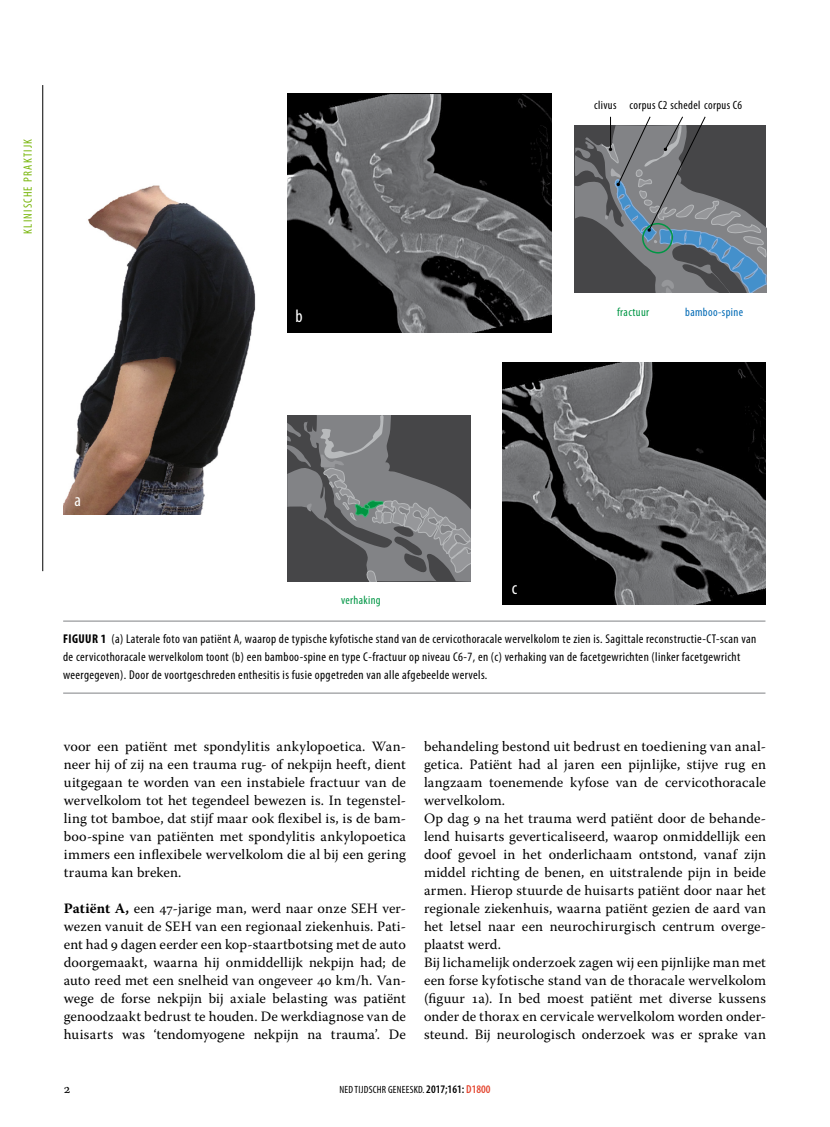
<style>
.page{position:relative;width:830px;height:1127px;background:#fff}
.page>*{position:absolute;margin:0;border:0;box-sizing:border-box;transform-origin:0 0}
.t1{font:condensed 18px "Myriad Pro";color:#fff}
.t2{font:14.25px/18px "Warnock Pro";letter-spacing:.01em;color:#000;text-align:justify}
.t3{font:13.5px "Warnock Pro";color:#000}
.t4{font:condensed 12.75px/18px "Myriad Pro";letter-spacing:.03em;color:#000}
.t5{font:condensed 12px "Myriad Pro";letter-spacing:.03em;color:#000}
.t6{font:condensed 12px "Myriad Pro";letter-spacing:.1em;color:#77b509}
.t7{font:condensed 12px "Myriad Pro";letter-spacing:.03em;color:#009645}
.t8{font:condensed 12px "Myriad Pro";letter-spacing:.03em;color:#006ab5}
.t9{font:condensed 10.5px "Myriad Pro";letter-spacing:.02em;color:#000}
.s1{font-weight:700}
.s2{font-weight:600;font-size:11.55px}
.s3{font-weight:600;font-size:11.55px;color:#e44731}
</style>
<div class="page">
<hr style="left:42px;top:85px;width:1px;height:486px;background:#000">
<hr style="left:63px;top:621px;width:702px;height:1px;background:#808184">
<hr style="left:63px;top:693px;width:702px;height:1px;background:#808184">
<img style="left:63px;top:185px;width:193px;height:329px">
<img style="left:287px;top:94px;width:264px;height:238px">
<img style="left:502px;top:363px;width:263px;height:242px">
<svg style="left:574px;top:116px;width:191px;height:176px;background:#6b7178"></svg>
<svg style="left:287px;top:415px;width:183px;height:166px;background:#696b6d"></svg>
<p class="t6" style="left:21px;top:234px;width:96px;rotate:-90deg">KLINISCHE PRAKTIJK</p>
<p class="t1" style="left:295px;top:306px;width:9px">b</p>
<p class="t5" style="left:594px;top:98px;width:149px">clivus corpus C2 schedel corpus C6</p>
<p class="t7" style="left:617px;top:305px;width:33px">fractuur</p>
<p class="t8" style="left:685px;top:305px;width:59px">bamboo-spine</p>
<p class="t1" style="left:74px;top:490px;width:8px">a</p>
<p class="t7" style="left:341px;top:594px;width:41px">verhaking</p>
<p class="t1" style="left:511px;top:578px;width:7px">c</p>
<p class="t4" style="left:63px;top:630px;width:694px"><span class="s1">FIGUUR 1</span> (a) Laterale foto van patiënt A, waarop de typische kyfotische stand van de cervicothoracale wervelkolom te zien is. Sagittale reconstructie-CT-scan van de cervicothoracale wervelkolom toont (b) een bamboo-spine en type C-fractuur op niveau C6-7, en (c) verhaking van de facetgewrichten (linker facetgewricht weergegeven). Door de voortgeschreden enthesitis is fusie opgetreden van alle afgebeelde wervels.</p>
<p class="t2" style="left:64px;top:737px;width:343px">voor een patiënt met spondylitis ankylopoetica. Wan&shy;neer hij of zij na een trauma rug- of nekpijn heeft, dient uitgegaan te worden van een instabiele fractuur van de wervelkolom tot het tegendeel bewezen is. In tegenstel&shy;ling tot bamboe, dat stijf maar ook flexibel is, is de bam&shy;boo-spine van patiënten met spondylitis ankylopoetica immers een inflexibele wervelkolom die al bij een gering trauma kan breken.</p>
<p class="t2" style="left:64px;top:899px;width:343px"><span class="s1">Patiënt A,</span> een 47-jarige man, werd naar onze SEH ver&shy;wezen vanuit de SEH van een regionaal ziekenhuis. Pati&shy;ënt had 9 dagen eerder een kop-staartbotsing met de auto doorgemaakt, waarna hij onmiddellijk nekpijn had; de auto reed met een snelheid van ongeveer 40 km/h. Van&shy;wege de forse nekpijn bij axiale belasting was patiënt genoodzaakt bedrust te houden. De werkdiagnose van de huisarts was ‘tendomyogene nekpijn na trauma’. De</p>
<p class="t2" style="left:424px;top:737px;width:343px;text-align:left">behandeling bestond uit bedrust en toediening van anal&shy;getica. Patiënt had al jaren een pijnlijke, stijve rug en langzaam toenemende kyfose van de cervicothoracale wervelkolom.<br>Op dag 9 na het trauma werd patiënt door de behande&shy;lend huisarts geverticaliseerd, waarop onmiddellijk een doof gevoel in het onderlichaam ontstond, vanaf zijn middel richting de benen, en uitstralende pijn in beide armen. Hierop stuurde de huisarts patiënt door naar het regionale ziekenhuis, waarna patiënt gezien de aard van het letsel naar een neurochirurgisch centrum overge&shy;plaatst werd.<br>Bij lichamelijk onderzoek zagen wij een pijnlijke man met een forse kyfotische stand van de thoracale wervelkolom (figuur 1a). In bed moest patiënt met diverse kussens onder de thorax en cervicale wervelkolom worden onder&shy;steund. Bij neurologisch onderzoek was er sprake van</p>
<p class="t3" style="left:64px;top:1080px;width:8px">2</p>
<p class="t9" style="left:339px;top:1084px;width:153px">NED TIJDSCHR GENEESKD. <span class="s2">2017;161:</span> <span class="s3">D1800</span></p>
</div>
